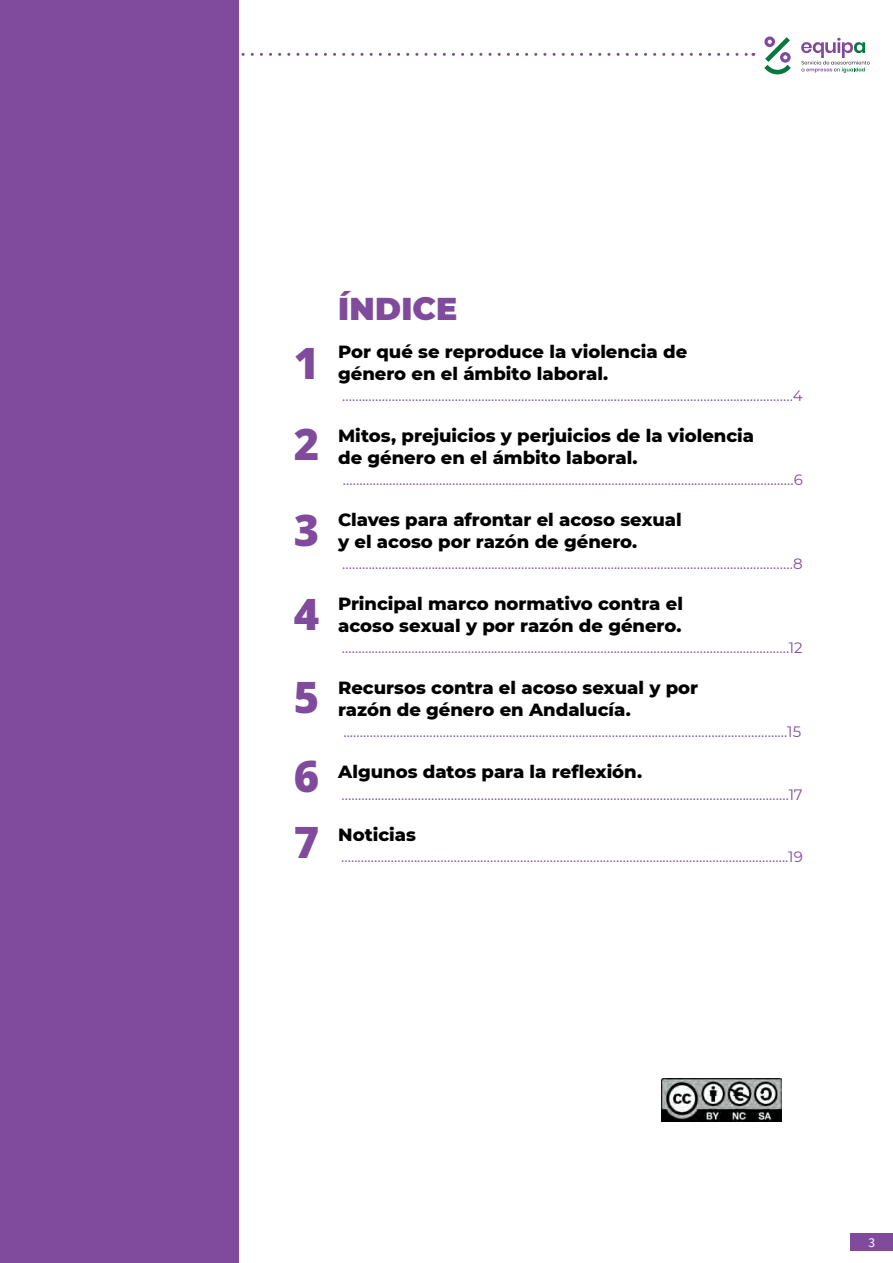
<style>
.page{position:relative;width:893px;height:1263px;background:#fff}
.page>*{position:absolute;margin:0;border:0;box-sizing:border-box;transform-origin:0 0}
.titulos_equipa{font:900 43.5px "Noto Sans";color:#804b9d}
.seccion_equipa{font:900 31.5px "Montserrat";letter-spacing:.005em;color:#804b9d}
.titulos_equipa-2{font:800 18px/21.6px "Montserrat";color:#000}
.titulos_equipa-3{font:15px "Montserrat";color:#804b9d}
.t1{font:13.5px "Source Sans Pro";color:#fff}
</style>
<div class="page">
<div style="left:0;top:0;width:238px;height:1263px;background:#804b9d"></div>
<div style="left:850px;top:1234px;width:43px;height:17px;background:#804b9d"></div>
<svg style="left:238px;top:53px;width:516px;height:3px"></svg>
<svg style="left:801px;top:38px;width:69px;height:35px"></svg>
<svg style="left:764px;top:36px;width:27px;height:38px"></svg>
<img style="left:661px;top:1078px;width:121px;height:43px">
<p class="titulos_equipa" style="left:294px;top:339px;width:27px">1</p>
<p class="titulos_equipa" style="left:294px;top:420px;width:27px">2</p>
<p class="titulos_equipa" style="left:294px;top:505px;width:27px">3</p>
<p class="titulos_equipa" style="left:294px;top:589px;width:27px">4</p>
<p class="titulos_equipa" style="left:294px;top:673px;width:27px">5</p>
<p class="titulos_equipa" style="left:294px;top:751px;width:27px">6</p>
<p class="titulos_equipa" style="left:294px;top:817px;width:27px">7</p>
<p class="seccion_equipa" style="left:338px;top:285px;width:121px">ÍNDICE</p>
<p class="titulos_equipa-2" style="left:338px;top:340px;width:351px">Por qué se reproduce la violencia de género en el ámbito laboral.</p>
<p class="titulos_equipa-3" style="left:342px;top:385px;width:462px">........................................................................................................................................4</p>
<p class="titulos_equipa-2" style="left:338px;top:424px;width:418px">Mitos, prejuicios y perjuicios de la violencia de género en el ámbito laboral.</p>
<p class="titulos_equipa-3" style="left:343px;top:470px;width:461px">........................................................................................................................................6</p>
<p class="titulos_equipa-2" style="left:338px;top:508px;width:345px">Claves para afrontar el acoso sexual y el acoso por razón de género.</p>
<p class="titulos_equipa-3" style="left:342px;top:554px;width:462px">........................................................................................................................................8</p>
<p class="titulos_equipa-2" style="left:338px;top:592px;width:346px">Principal marco normativo contra el acoso sexual y por razón de género.</p>
<p class="titulos_equipa-3" style="left:342px;top:638px;width:462px">.......................................................................................................................................12</p>
<p class="titulos_equipa-2" style="left:338px;top:676px;width:362px">Recursos contra el acoso sexual y por razón de género en Andalucía.</p>
<p class="titulos_equipa-3" style="left:343px;top:722px;width:459px">......................................................................................................................................15</p>
<p class="titulos_equipa-2" style="left:338px;top:760px;width:306px">Algunos datos para la reflexión.</p>
<p class="titulos_equipa-3" style="left:341px;top:784px;width:463px">.......................................................................................................................................17</p>
<p class="titulos_equipa-2" style="left:338px;top:822px;width:79px">Noticias</p>
<p class="titulos_equipa-3" style="left:341px;top:847px;width:463px">.......................................................................................................................................19</p>
<p class="t1" style="left:868px;top:1234px;width:8px">3</p>
</div>
